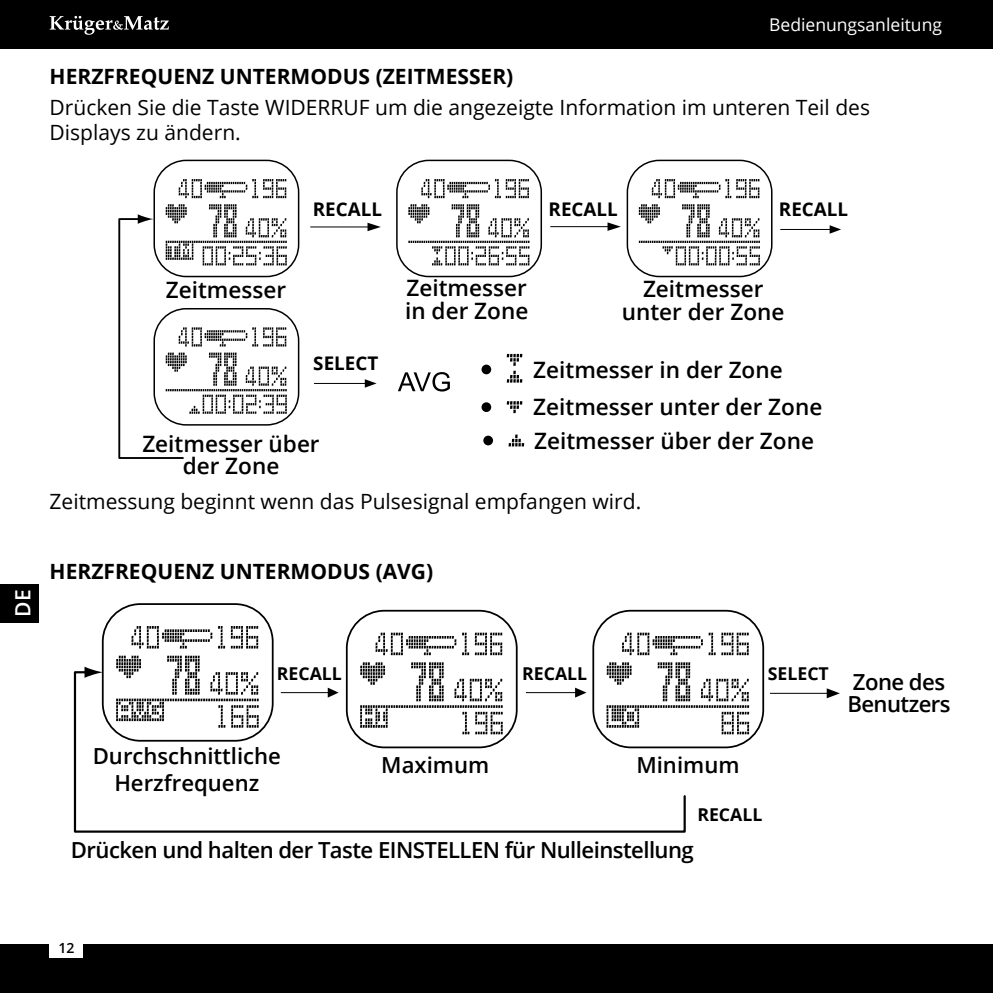
<style>
.page{position:relative;width:993px;height:993px;background:#fff}
.page>*{position:absolute;margin:0;border:0;box-sizing:border-box;transform-origin:0 0}
.t1{font:600 22.4px/22.4px "Open Sans";color:#000}
.t2{font:600 22.05px/22.1px "Open Sans";letter-spacing:-.025em;color:#000}
.t3{font:600 22.05px/26.6px "Open Sans";color:#000;text-align:center}
.t4{font:21px/24.5px "Open Sans";color:#000}
.t5{font:700 21px "Open Sans";color:#000}
.t6{font:600 21px "Open Sans";color:#fff}
.t7{font:700 18.9px "Open Sans";color:#000}
.t8{font:700 17.85px "Open Sans";color:#000}
.t9{font:17.5px "Open Sans";color:#fff}
.t10{font:600 14px "Open Sans";color:#000}
</style>
<div class="page">
<div style="left:0;top:0;width:992px;height:49px;background:#000"></div>
<svg style="left:50px;top:16px;width:119px;height:19px"></svg>
<div style="left:0;top:944px;width:992px;height:48px;background:#000"></div>
<div style="left:50px;top:940px;width:33px;height:17px;background:#fff"></div>
<div style="left:0;top:583px;width:39px;height:39px;background:#000"></div>
<hr style="left:310px;top:226px;width:58px;height:1px;background:#000">
<svg style="left:367px;top:223px;width:13px;height:8px"></svg>
<hr style="left:550px;top:226px;width:58px;height:1px;background:#000">
<svg style="left:607px;top:222px;width:13px;height:9px"></svg>
<hr style="left:780px;top:229px;width:50px;height:1px;background:#000">
<svg style="left:829px;top:225px;width:11px;height:9px"></svg>
<hr style="left:314px;top:383px;width:51px;height:1px;background:#000">
<svg style="left:364px;top:379px;width:12px;height:8px"></svg>
<div style="left:626px;top:160px;width:146px;height:117px;border:2px solid #000;border-radius:32px"></div>
<svg style="left:651px;top:179px;width:108px;height:19px"></svg>
<svg style="left:638px;top:204px;width:121px;height:61px"></svg>
<div style="left:396px;top:160px;width:146px;height:117px;border:2px solid #000;border-radius:32px"></div>
<svg style="left:421px;top:179px;width:108px;height:19px"></svg>
<svg style="left:408px;top:204px;width:121px;height:61px"></svg>
<svg style="left:506px;top:354px;width:16px;height:28px"></svg>
<svg style="left:508px;top:434px;width:16px;height:12px"></svg>
<svg style="left:506px;top:401px;width:16px;height:12px"></svg>
<div style="left:153px;top:160px;width:146px;height:117px;border:2px solid #000;border-radius:32px"></div>
<svg style="left:178px;top:179px;width:108px;height:19px"></svg>
<svg style="left:398px;top:372px;width:52px;height:19px"></svg>
<svg style="left:118px;top:204px;width:169px;height:255px"></svg>
<div style="left:481px;top:402px;width:10px;height:10px;background:#000;border-radius:50%"></div>
<svg style="left:481px;top:364px;width:10px;height:10px"></svg>
<div style="left:483px;top:435px;width:10px;height:10px;background:#000;border-radius:50%"></div>
<hr style="left:769px;top:692px;width:58px;height:1px;background:#000">
<svg style="left:826px;top:688px;width:13px;height:10px"></svg>
<div style="left:102px;top:603px;width:171px;height:138px;border:2px solid #000;border-radius:38px"></div>
<svg style="left:231px;top:626px;width:27px;height:22px"></svg>
<svg style="left:218px;top:626px;width:7px;height:22px"></svg>
<svg style="left:131px;top:626px;width:81px;height:22px"></svg>
<svg style="left:116px;top:655px;width:84px;height:14px"></svg>
<div style="left:346px;top:609px;width:171px;height:139px;border:2px solid #000;border-radius:38px"></div>
<svg style="left:462px;top:632px;width:40px;height:23px"></svg>
<svg style="left:375px;top:632px;width:81px;height:23px"></svg>
<svg style="left:360px;top:662px;width:84px;height:7px"></svg>
<div style="left:592px;top:609px;width:171px;height:139px;border:2px solid #000;border-radius:38px"></div>
<svg style="left:721px;top:632px;width:27px;height:23px"></svg>
<svg style="left:708px;top:632px;width:7px;height:23px"></svg>
<svg style="left:622px;top:632px;width:80px;height:23px"></svg>
<svg style="left:606px;top:662px;width:142px;height:72px"></svg>
<svg style="left:73px;top:669px;width:613px;height:164px"></svg>
<svg style="left:84px;top:666px;width:19px;height:11px"></svg>
<p class="t9" style="left:769px;top:13px;width:174px">Bedienungsanleitung</p>
<p class="t5" style="left:50px;top:61px;width:465px">HERZFREQUENZ UNTERMODUS (ZEITMESSER)</p>
<p class="t4" style="left:50px;top:95px;width:821px">Drücken Sie die Taste WIDERRUF um die angezeigte Information im unteren Teil des<br>Displays zu ändern.</p>
<p class="t7" style="left:313px;top:196px;width:71px">RECALL</p>
<p class="t7" style="left:548px;top:196px;width:71px">RECALL</p>
<p class="t7" style="left:778px;top:196px;width:71px">RECALL</p>
<p class="t1" style="left:166px;top:278px;width:122px">Zeitmesser</p>
<p class="t7" style="left:313px;top:350px;width:66px">SELECT</p>
<p class="t1" style="left:142px;top:432px;width:179px;text-align:center">Zeitmesser über der Zone</p>
<p class="t1" style="left:405px;top:276px;width:125px">Zeitmesser in der Zone</p>
<p class="t1" style="left:621px;top:277px;width:164px;text-align:center">Zeitmesser unter der Zone</p>
<p class="t1" style="left:533px;top:350px;width:290px;line-height:37.8px">Zeitmesser in der Zone<br>Zeitmesser unter der Zone</p>
<p class="t1" style="left:534px;top:429px;width:281px">Zeitmesser über der Zone</p>
<p class="t4" style="left:50px;top:488px;width:593px">Zeitmessung beginnt wenn das Pulsesignal empfangen wird.</p>
<p class="t6" style="left:9px;top:616px;width:29px;rotate:-90deg">DE</p>
<p class="t5" style="left:50px;top:556px;width:385px">HERZFREQUENZ UNTERMODUS (AVG)</p>
<p class="t8" style="left:277px;top:660px;width:67px">RECALL</p>
<p class="t8" style="left:522px;top:660px;width:67px">RECALL</p>
<p class="t8" style="left:767px;top:660px;width:63px">SELECT</p>
<p class="t3" style="left:93px;top:742px;width:190px">Durchschnittliche<br>Herzfrequenz</p>
<p class="t3" style="left:381px;top:751px;width:109px">Maximum</p>
<p class="t3" style="left:636px;top:751px;width:105px">Minimum</p>
<p class="t8" style="left:697px;top:801px;width:67px">RECALL</p>
<p class="t2" style="left:71px;top:838px;width:624px">Drücken und halten der Taste EINSTELLEN für Nulleinstellung</p>
<p class="t2" style="left:847px;top:670px;width:105px">Zone des<br>Benutzers</p>
<p class="t10" style="left:58px;top:937px;width:17px">12</p>
</div>
